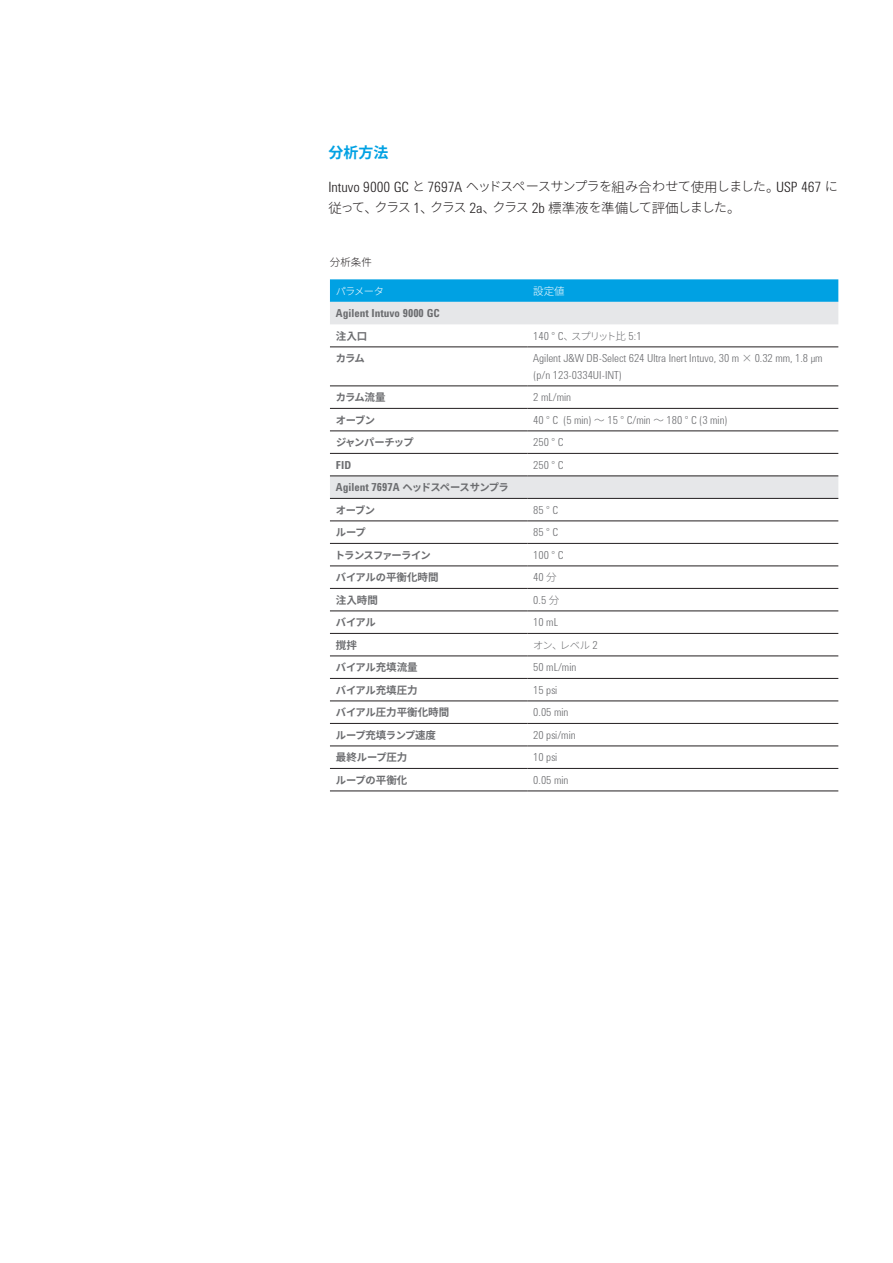
<style>
.page{position:relative;width:893px;height:1263px;background:#fff}
.page>*{position:absolute;margin:0;border:0;box-sizing:border-box;transform-origin:0 0}
.t1{font:700 15px "Noto Sans CJ Kjp";color:#00a1e3}
.t2{font:300 14.55px "Agilent Condensed CFF";color:#231f20}
.t3{font:300 13.2px "Noto Sans CJ Kjp";letter-spacing:-.11em;color:#231f20}
.t4{font:300 11.4px/16.5px "Agilent Condensed CFF";color:#6c6d70}
.t5{font:700 11.4px "Agilent Condensed CFF";color:#6c6d70}
.t6{font:700 10.5px "Noto Sans CJ Kjp";color:#6c6d70}
.t7{font:300 10.5px "Noto Sans CJ Kjp";color:#231f20}
.t8{font:300 10.5px "Noto Sans CJ Kjp";color:#fff}
.t9{font:700 10.35px "Noto Sans CJ Kjp";letter-spacing:-.075em;color:#6c6d70}
.t10{font:300 10.35px "Noto Sans CJ Kjp";color:#6c6d70}
.t11{font:300 10.35px "Noto Sans CJ Kjp";letter-spacing:-.07em;color:#fff}
.s1{font-family:"Noto Sans CJ Kjp";font-size:13.2px}
.s2{font-family:"Noto Sans CJ Kjp";font-size:13.5px}
.s3{font-size:13.5px}
.s4{font-family:"Agilent Condensed CFF";font-size:14.55px}
.s5{font-family:"Noto Sans CJ Kjp";font-size:10.5px}
.s6{font-family:"Noto Sans CJ Kjp";font-size:10.35px}
.s7{font-size:10.5px}
.s8{font-family:"Agilent Condensed CFF";font-size:11.4px}
.s9{font-size:10.35px}
</style>
<div class="page">
<svg style="left:330px;top:279px;width:508px;height:23px;background:#06a3e3"></svg>
<svg style="left:330px;top:302px;width:508px;height:196px"></svg>
<hr style="left:330px;top:791px;width:197px;height:1px;background:#231f20">
<hr style="left:527px;top:791px;width:311px;height:1px;background:#231f20">
<hr style="left:330px;top:476px;width:197px;height:1px;background:#231f20">
<hr style="left:527px;top:476px;width:311px;height:1px;background:#231f20">
<hr style="left:330px;top:498px;width:197px;height:1px;background:#231f20">
<hr style="left:527px;top:498px;width:311px;height:1px;background:#231f20">
<hr style="left:330px;top:347px;width:197px;height:1px;background:#231f20">
<hr style="left:527px;top:347px;width:311px;height:1px;background:#231f20">
<hr style="left:330px;top:386px;width:197px;height:1px;background:#231f20">
<hr style="left:527px;top:386px;width:311px;height:1px;background:#231f20">
<hr style="left:330px;top:408px;width:197px;height:1px;background:#231f20">
<hr style="left:527px;top:408px;width:311px;height:1px;background:#231f20">
<hr style="left:330px;top:431px;width:197px;height:1px;background:#231f20">
<hr style="left:527px;top:431px;width:311px;height:1px;background:#231f20">
<hr style="left:330px;top:453px;width:197px;height:1px;background:#231f20">
<hr style="left:527px;top:453px;width:311px;height:1px;background:#231f20">
<hr style="left:330px;top:521px;width:197px;height:1px;background:#231f20">
<hr style="left:527px;top:521px;width:311px;height:1px;background:#231f20">
<hr style="left:330px;top:543px;width:197px;height:1px;background:#231f20">
<hr style="left:527px;top:543px;width:311px;height:1px;background:#231f20">
<hr style="left:330px;top:566px;width:197px;height:1px;background:#231f20">
<hr style="left:527px;top:566px;width:311px;height:1px;background:#231f20">
<hr style="left:330px;top:588px;width:197px;height:1px;background:#231f20">
<hr style="left:527px;top:588px;width:311px;height:1px;background:#231f20">
<hr style="left:330px;top:611px;width:197px;height:1px;background:#231f20">
<hr style="left:527px;top:611px;width:311px;height:1px;background:#231f20">
<hr style="left:330px;top:633px;width:197px;height:1px;background:#231f20">
<hr style="left:527px;top:633px;width:311px;height:1px;background:#231f20">
<hr style="left:330px;top:656px;width:197px;height:1px;background:#231f20">
<hr style="left:527px;top:656px;width:311px;height:1px;background:#231f20">
<hr style="left:330px;top:678px;width:197px;height:1px;background:#231f20">
<hr style="left:527px;top:678px;width:311px;height:1px;background:#231f20">
<hr style="left:330px;top:701px;width:197px;height:1px;background:#231f20">
<hr style="left:527px;top:701px;width:311px;height:1px;background:#231f20">
<hr style="left:330px;top:723px;width:197px;height:1px;background:#231f20">
<hr style="left:527px;top:723px;width:311px;height:1px;background:#231f20">
<hr style="left:330px;top:746px;width:197px;height:1px;background:#231f20">
<hr style="left:527px;top:746px;width:311px;height:1px;background:#231f20">
<hr style="left:330px;top:768px;width:197px;height:1px;background:#231f20">
<hr style="left:527px;top:768px;width:311px;height:1px;background:#231f20">
<h1 class="t1" style="left:328px;top:144px;width:61px">分析方法</h1>
<p class="t2" style="left:328px;top:176px;width:511px">Intuvo 9000 GC <span class="s1">と</span> 7697A <span class="s1">ヘッドスペースサンプラを</span><span class="s2">組</span><span class="s1">み</span><span class="s2">合</span><span class="s1">わせて</span><span class="s2">使用</span><span class="s1">しました</span><span class="s2">。</span>USP 467 <span class="s1">に</span></p>
<p class="t3" style="left:328px;top:200px;width:414px"><span class="s3">従</span>って<span class="s3">、</span>クラス <span class="s4">1</span><span class="s3">、</span>クラス <span class="s4">2a</span><span class="s3">、</span>クラス <span class="s4">2b</span> <span class="s3">標準液</span>を<span class="s3">準備</span>して<span class="s3">評価</span>しました<span class="s3">。</span></p>
<p class="t7" style="left:330px;top:256px;width:43px">分析条件</p>
<p class="t11" style="left:336px;top:285px;width:50px">パラメータ</p>
<p class="t8" style="left:533px;top:285px;width:33px">設定値</p>
<p class="t5" style="left:336px;top:305px;width:105px">Agilent Intuvo 9000 GC</p>
<p class="t6" style="left:336px;top:330px;width:33px">注入口</p>
<p class="t4" style="left:533px;top:326px;width:110px">140 <span class="s5">°</span> C<span class="s5">、</span><span class="s6">スプリット</span><span class="s5">比</span> 5:1</p>
<p class="t9" style="left:336px;top:352px;width:31px">カラム</p>
<p class="t4" style="left:533px;top:349px;width:291px">Agilent J&amp;W DB-Select 624 Ultra Inert Intuvo, 30 m <span class="s5">×</span> 0.32 mm, 1.8 <span class="s7">μ</span>m (p/n 123-0334UI-INT)</p>
<p class="t9" style="left:336px;top:391px;width:51px">カラム<span class="s7">流量</span></p>
<p class="t4" style="left:533px;top:388px;width:39px">2 mL/min</p>
<p class="t9" style="left:336px;top:414px;width:41px">オーブン</p>
<p class="t4" style="left:533px;top:410px;width:196px">40 <span class="s5">°</span> C (5 min) <span class="s5">～</span> 15 <span class="s5">°</span> C/min <span class="s5">～</span> 180 <span class="s5">°</span> C (3 min)</p>
<p class="t9" style="left:336px;top:436px;width:79px">ジャンパーチップ</p>
<p class="t4" style="left:533px;top:433px;width:32px">250 <span class="s5">°</span> C</p>
<p class="t5" style="left:336px;top:456px;width:17px">FID</p>
<p class="t4" style="left:533px;top:455px;width:32px">250 <span class="s5">°</span> C</p>
<p class="t5" style="left:336px;top:479px;width:174px">Agilent 7697A <span class="s6">ヘッドスペースサンプラ</span></p>
<p class="t9" style="left:336px;top:504px;width:41px">オーブン</p>
<p class="t4" style="left:533px;top:500px;width:26px">85 <span class="s5">°</span> C</p>
<p class="t9" style="left:336px;top:526px;width:31px">ループ</p>
<p class="t4" style="left:533px;top:523px;width:26px">85 <span class="s5">°</span> C</p>
<p class="t9" style="left:335px;top:549px;width:97px">トランスファーライン</p>
<p class="t4" style="left:533px;top:545px;width:32px">100 <span class="s5">°</span> C</p>
<p class="t9" style="left:336px;top:571px;width:104px">バイアルの<span class="s7">平衡化時間</span></p>
<p class="t4" style="left:533px;top:568px;width:25px">40 <span class="s5">分</span></p>
<p class="t6" style="left:336px;top:594px;width:43px">注入時間</p>
<p class="t4" style="left:533px;top:590px;width:27px">0.5 <span class="s5">分</span></p>
<p class="t9" style="left:336px;top:616px;width:41px">バイアル</p>
<p class="t4" style="left:533px;top:613px;width:26px">10 mL</p>
<p class="t6" style="left:336px;top:639px;width:22px">撹拌</p>
<p class="t10" style="left:533px;top:639px;width:66px">オン<span class="s7">、</span>レベル <span class="s8">2</span></p>
<p class="t9" style="left:336px;top:661px;width:83px">バイアル<span class="s7">充填流量</span></p>
<p class="t4" style="left:533px;top:658px;width:45px">50 mL/min</p>
<p class="t9" style="left:336px;top:684px;width:83px">バイアル<span class="s7">充填圧力</span></p>
<p class="t4" style="left:533px;top:680px;width:26px">15 psi</p>
<p class="t6" style="left:336px;top:706px;width:115px"><span class="s9">バイアル</span>圧力平衡化時間</p>
<p class="t4" style="left:533px;top:703px;width:37px">0.05 min</p>
<p class="t9" style="left:336px;top:729px;width:102px">ループ<span class="s7">充填</span>ランプ<span class="s7">速度</span></p>
<p class="t4" style="left:533px;top:725px;width:44px">20 psi/min</p>
<p class="t6" style="left:336px;top:751px;width:73px">最終<span class="s9">ループ</span>圧力</p>
<p class="t4" style="left:533px;top:748px;width:26px">10 psi</p>
<p class="t9" style="left:336px;top:774px;width:73px">ループの<span class="s7">平衡化</span></p>
<p class="t4" style="left:533px;top:770px;width:37px">0.05 min</p>
</div>
